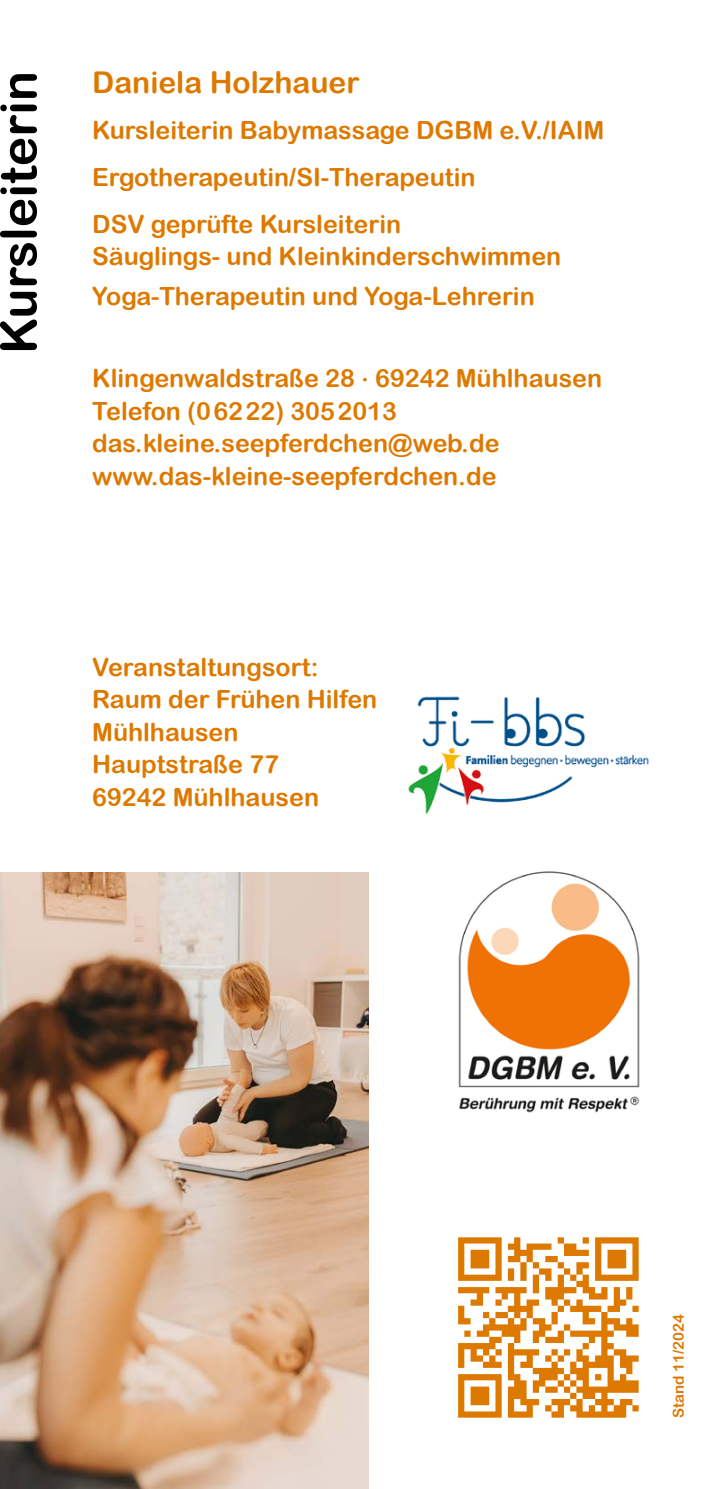
<style>
.page{position:relative;width:709px;height:1489px;background:#fff}
.page>*{position:absolute;margin:0;border:0;box-sizing:border-box;transform-origin:0 0}
.t1{font:50px "Arial Rounded MT Bold";color:#000}
.t2{font:30px "Arial Rounded MT Bold";color:#de7900}
.t3{font:25px/32.5px "Arial Rounded MT Bold";color:#de7900}
.t4{font:15px "Arial Rounded MT Bold";color:#de7900}
</style>
<div class="page">
<img style="left:458px;top:1237px;width:181px;height:181px">
<img style="left:0;top:872px;width:369px;height:616px">
<img style="left:458px;top:871px;width:182px;height:242px">
<img style="left:408px;top:696px;width:241px;height:119px">
<h1 class="t1" style="left:-11px;top:354px;width:284px;rotate:-90deg">Kursleiterin</h1>
<p class="t2" style="left:92px;top:64px;width:269px">Daniela Holzhauer</p>
<p class="t3" style="left:92px;top:107px;width:513px;line-height:46.8px">Kursleiterin Babymassage DGBM e.V./IAIM<br>Ergotherapeutin/SI-Therapeutin<br>DSV geprüfte Kursleiterin</p>
<p class="t3" style="left:92px;top:236px;width:470px;line-height:39.5px">Säuglings- und Kleinkinderschwimmen<br>Yoga-Therapeutin und Yoga-Lehrerin</p>
<p class="t3" style="left:92px;top:361px;width:511px">Klingenwaldstraße 28 . 69242 Mühlhausen Telefon (06222) 3052013 das.kleine.seepferdchen@web.de www.das-kleine-seepferdchen.de</p>
<p class="t3" style="left:92px;top:650px;width:287px">Veranstaltungsort:<br>Raum der Frühen Hilfen<br>Mühlhausen<br>Hauptstraße 77<br>69242 Mühlhausen</p>
<p class="t4" style="left:669px;top:1417px;width:106px;rotate:-90deg">Stand 11/2024</p>
</div>
